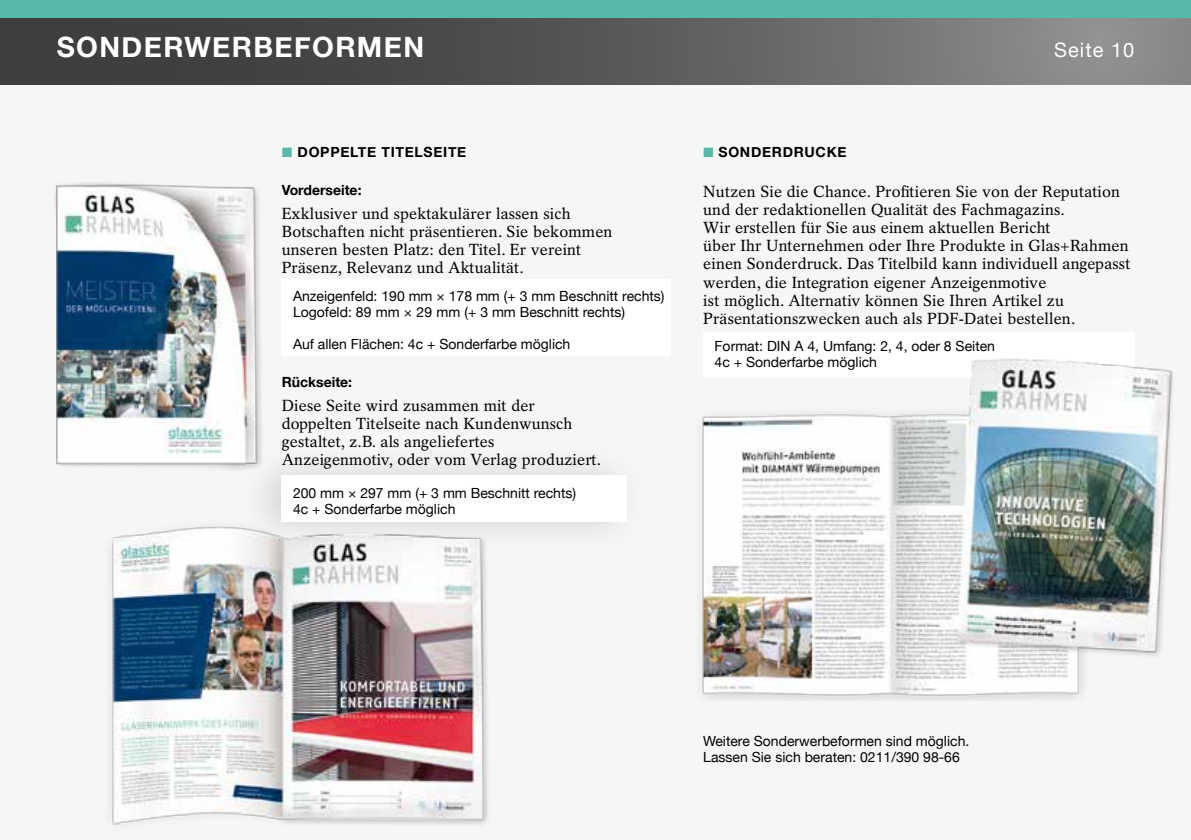
<style>
.page{position:relative;width:1191px;height:840px;background:#fff}
.page>*{position:absolute;margin:0;border:0;box-sizing:border-box;transform-origin:0 0}
.t1{font:700 28px "Helvetica Neue";letter-spacing:.05em;color:#fff}
.t2{font:20px "Helvetica Neue";letter-spacing:.05em;color:#fff}
.t3{font:16px/18px "Rotation LT Std";letter-spacing:.01em;color:#000}
.t4{font:14px/16px "Helvetica Neue";color:#000}
.t5{font:700 14px "Helvetica Neue";letter-spacing:.05em;color:#000}
.t6{font:700 14px "Helvetica Neue";color:#000}
</style>
<div class="page">
<div style="left:0;top:17px;width:1191px;height:68px;background:linear-gradient(to right,#2f2e31,#8b8d8e)"></div>
<div style="left:0;top:0;width:1191px;height:17px;background:#59b9a8"></div>
<div style="left:0;top:85px;width:1191px;height:754px;background:#f6f6f6"></div>
<img style="left:55px;top:183px;width:206px;height:287px">
<img style="left:110px;top:526px;width:378px;height:299px">
<div style="left:282px;top:279px;width:389px;height:76px;background:#fff"></div>
<div style="left:239px;top:444px;width:408px;height:110px;background:#000;opacity:.15"></div>
<div style="left:282px;top:475px;width:344px;height:47px;background:#fff"></div>
<img style="left:702px;top:359px;width:471px;height:341px">
<h1 class="t1" style="left:57px;top:25px;width:369px">SONDERWERBEFORMEN</h1>
<p class="t2" style="left:1054px;top:35px;width:81px">Seite 10</p>
<p class="t5" style="left:298px;top:141px;width:170px">DOPPELTE TITELSEITE</p>
<p class="t6" style="left:282px;top:179px;width:81px">Vorderseite:</p>
<p class="t3" style="left:282px;top:204px;width:332px">Exklusiver und spektakulärer lassen sich Botschaften nicht präsentieren. Sie bekommen unseren besten Platz: den Titel. Er vereint Präsenz, Relevanz und Aktualität.</p>
<p class="t4" style="left:293px;top:288px;width:373px">Anzeigenfeld: 190 mm × 178 mm (+ 3 mm Beschnitt rechts)<br>Logofeld: 89 mm × 29 mm (+ 3 mm Beschnitt rechts)</p>
<p class="t4" style="left:293px;top:336px;width:279px">Auf allen Flächen: 4c + Sonderfarbe möglich</p>
<p class="t6" style="left:282px;top:371px;width:72px">Rückseite:</p>
<p class="t3" style="left:282px;top:396px;width:321px">Diese Seite wird zusammen mit der doppelten Titelseite nach Kundenwunsch gestaltet, z.B. als angeliefertes Anzeigenmotiv, oder vom Verlag produziert.</p>
<p class="t4" style="left:293px;top:485px;width:284px">200 mm × 297 mm (+ 3 mm Beschnitt rechts)<br>4c + Sonderfarbe möglich</p>
<p class="t5" style="left:718px;top:141px;width:130px">SONDERDRUCKE</p>
<p class="t3" style="left:703px;top:183px;width:429px">Nutzen Sie die Chance. Profitieren Sie von der Reputation und der redaktionellen Qualität des Fachmagazins.<br>Wir erstellen für Sie aus einem aktuellen Bericht<br>über Ihr Unternehmen oder Ihre Produkte in Glas+Rahmen einen Sonderdruck. Das Titelbild kann individuell angepasst werden, die Integration eigener Anzeigenmotive<br>ist möglich. Alternativ können Sie Ihren Artikel zu Präsentationszwecken auch als PDF-Datei bestellen.</p>
<p class="t4" style="left:714px;top:338px;width:282px">Format: DIN A 4, Umfang: 2, 4, oder 8 Seiten<br>4c + Sonderfarbe möglich</p>
<p class="t4" style="left:703px;top:733px;width:268px">Weitere Sonderwerbeformen sind möglich.<br>Lassen Sie sich beraten: 0211/390 98-66</p>
</div>
